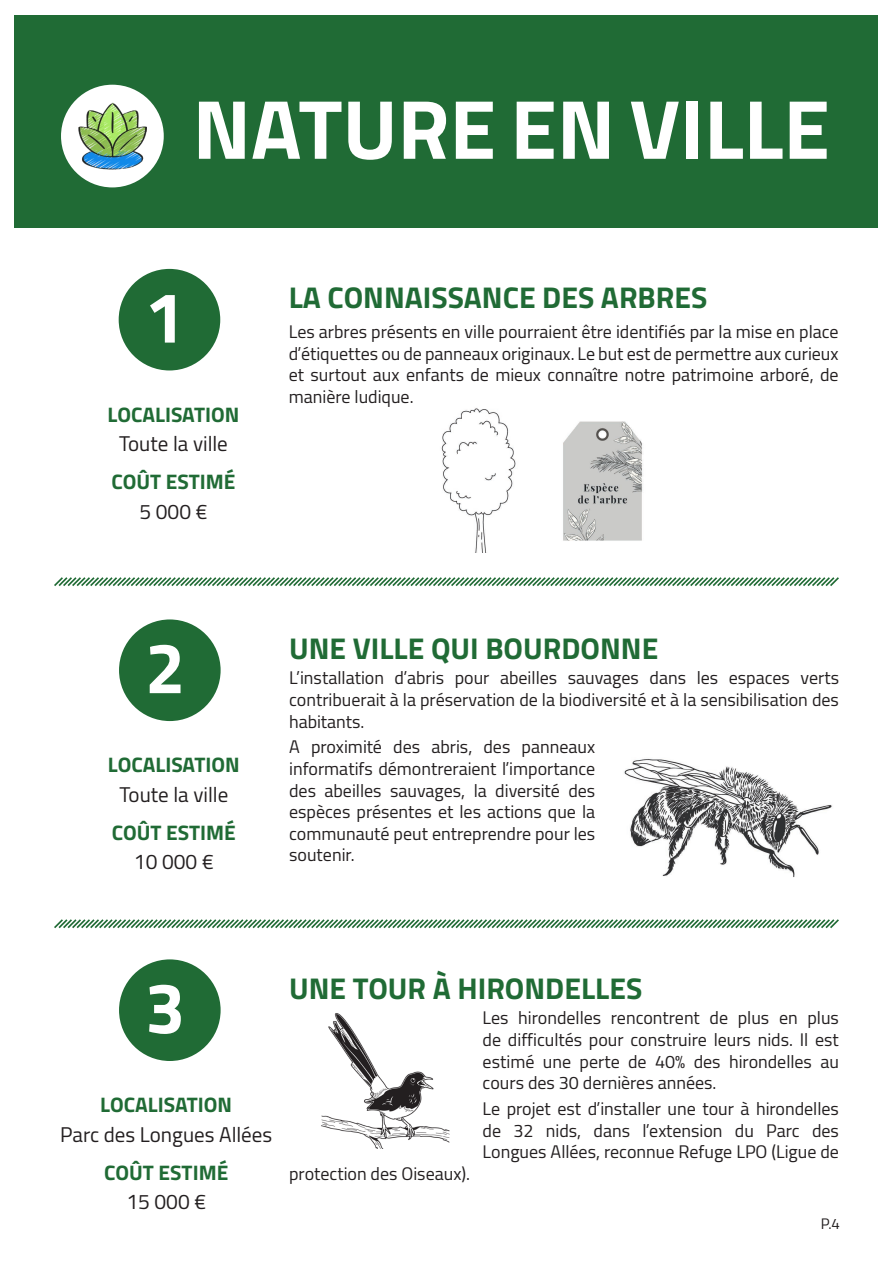
<style>
.page{position:relative;width:893px;height:1263px;background:#fff}
.page>*{position:absolute;margin:0;border:0;box-sizing:border-box;transform-origin:0 0}
.t1{font:700 84px "Cairo";color:#fff}
.t2{font:700 72px "Cairo";color:#fff}
.t3{font:700 30px "Cairo";color:#206b35}
.t4{font:700 21px "Cairo";color:#206b35}
.t5{font:21px "Cairo";color:#231f20}
.t6{font:18px/21.6px "Cairo";color:#231f20;text-align:justify}
.t7{font:15px "Cairo";color:#231f20}
</style>
<div class="page">
<div style="left:15px;top:15px;width:863px;height:212px;background:#206b35"></div>
<div style="left:61px;top:85px;width:103px;height:102px;background:#fff;border-radius:50%"></div>
<img style="left:79px;top:102px;width:67px;height:68px">
<div style="left:119px;top:269px;width:101px;height:101px;background:#206b35;border-radius:50%"></div>
<img style="left:441px;top:408px;width:202px;height:145px">
<svg style="left:54px;top:577px;width:785px;height:9px"></svg>
<div style="left:119px;top:619px;width:102px;height:102px;background:#206b35;border-radius:50%"></div>
<img style="left:624px;top:759px;width:208px;height:119px">
<svg style="left:54px;top:919px;width:785px;height:10px"></svg>
<div style="left:119px;top:959px;width:102px;height:102px;background:#206b35;border-radius:50%"></div>
<img style="left:321px;top:1013px;width:129px;height:136px">
<p class="t1" style="left:193px;top:61px;width:639px">NATURE EN VILLE</p>
<p class="t2" style="left:145px;top:259px;width:42px">1</p>
<p class="t4" style="left:108px;top:397px;width:133px">LOCALISATION</p>
<p class="t5" style="left:119px;top:426px;width:110px">Toute la ville</p>
<p class="t4" style="left:111px;top:465px;width:126px">COÛT ESTIMÉ</p>
<p class="t5" style="left:139px;top:494px;width:70px">5 000 €</p>
<p class="t3" style="left:289px;top:273px;width:420px">LA CONNAISSANCE DES ARBRES</p>
<p class="t6" style="left:289px;top:321px;width:551px">Les arbres présents en ville pourraient être identifiés par la mise en place d’étiquettes ou de panneaux originaux. Le but est de permettre aux curieux et surtout aux enfants de mieux connaître notre patrimoine arboré, de manière ludique.</p>
<p class="t2" style="left:145px;top:609px;width:42px">2</p>
<p class="t4" style="left:108px;top:748px;width:133px">LOCALISATION</p>
<p class="t5" style="left:119px;top:777px;width:110px">Toute la ville</p>
<p class="t4" style="left:112px;top:815px;width:126px">COÛT ESTIMÉ</p>
<p class="t5" style="left:134px;top:844px;width:81px">10 000 €</p>
<p class="t3" style="left:289px;top:624px;width:371px">UNE VILLE QUI BOURDONNE</p>
<p class="t6" style="left:289px;top:667px;width:551px">L’installation d’abris pour abeilles sauvages dans les espaces verts contribuerait à la préservation de la biodiversité et à la sensibilisation des habitants.</p>
<p class="t6" style="left:289px;top:736px;width:308px">A proximité des abris, des panneaux informatifs démontreraient l’importance des abeilles sauvages, la diversité des espèces présentes et les actions que la communauté peut entreprendre pour les soutenir.</p>
<p class="t2" style="left:145px;top:949px;width:42px">3</p>
<p class="t4" style="left:100px;top:1088px;width:133px">LOCALISATION</p>
<p class="t5" style="left:60px;top:1117px;width:213px">Parc des Longues Allées</p>
<p class="t4" style="left:104px;top:1155px;width:126px">COÛT ESTIMÉ</p>
<p class="t5" style="left:126px;top:1184px;width:81px">15 000 €</p>
<p class="t3" style="left:289px;top:963px;width:355px">UNE TOUR À HIRONDELLES</p>
<p class="t6" style="left:483px;top:1007px;width:358px">Les hirondelles rencontrent de plus en plus de difficultés pour construire leurs nids. Il est estimé une perte de 40% des hirondelles au cours des 30 dernières années.</p>
<p class="t6" style="left:483px;top:1098px;width:358px">Le projet est d’installer une tour à hirondelles de 32 nids, dans l’extension du Parc des Longues Allées, reconnue Refuge LPO (Ligue de</p>
<p class="t6" style="left:289px;top:1162px;width:182px">protection des Oiseaux).</p>
<p class="t7" style="left:821px;top:1211px;width:21px">P.4</p>
</div>
